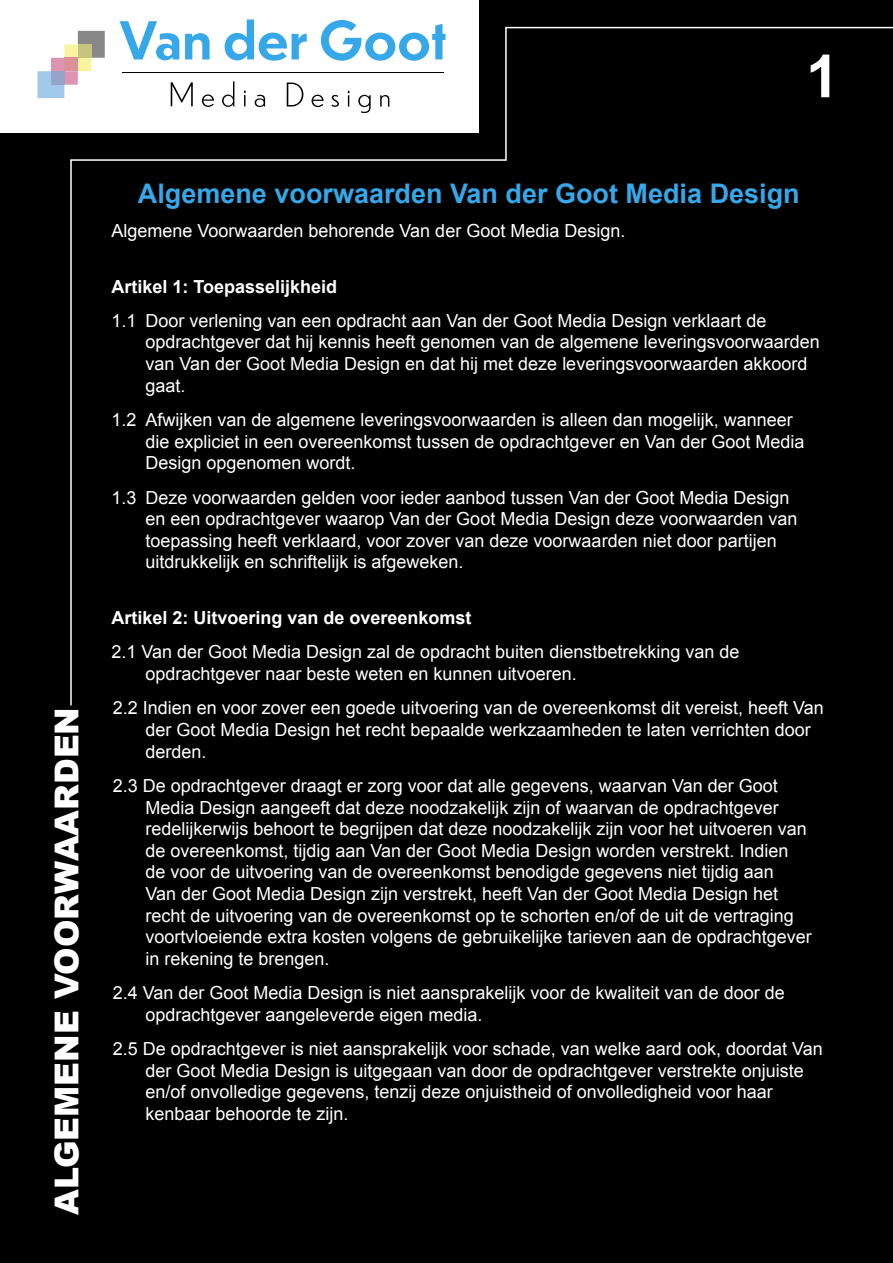
<style>
.page{position:relative;width:893px;height:1263px;background:#000}
.page>*{position:absolute;margin:0;border:0;box-sizing:border-box;transform-origin:0 0}
.t1{font:700 59.4px "Arial";color:#fff}
.t2{font:900 33px "Arial";color:#fff}
.t3{font:700 27px "Arial";color:#36a7e9}
.t4{font:18px/21.6px "Arial";color:#fff}
.t5{font:700 18px "Arial";color:#fff}
</style>
<div class="page">
<div style="left:0;top:0;width:478px;height:132px;background:#fff"></div>
<svg style="left:37px;top:44px;width:32px;height:54px"></svg>
<div style="left:51px;top:71px;width:13px;height:14px;background:#96a3cb"></div>
<svg style="left:120px;top:21px;width:37px;height:5px"></svg>
<svg style="left:246px;top:19px;width:8px;height:7px"></svg>
<svg style="left:327px;top:20px;width:116px;height:6px"></svg>
<svg style="left:69px;top:26px;width:824px;height:680px"></svg>
<h1 class="t1" style="left:806px;top:37px;width:35px">1</h1>
<h2 class="t2" style="left:43px;top:1215px;width:509px;rotate:-90deg">ALGEMENE VOORWAARDEN</h2>
<h3 class="t3" style="left:138px;top:175px;width:663px">Algemene voorwaarden Van der Goot Media Design</h3>
<p class="t4" style="left:111px;top:220px;width:515px">Algemene Voorwaarden behorende Van der Goot Media Design.</p>
<p class="t5" style="left:111px;top:274px;width:227px">Artikel 1: Toepasselijkheid</p>
<p class="t4" style="left:145px;top:310px;width:676px;text-indent:-34px">1.1 Door verlening van een opdracht aan Van der Goot Media Design verklaart de opdrachtgever dat hij kennis heeft genomen van de algemene leveringsvoorwaarden van Van der Goot Media Design en dat hij met deze leveringsvoorwaarden akkoord gaat.</p>
<p class="t4" style="left:145px;top:409px;width:661px;text-indent:-34px">1.2 Afwijken van de algemene leveringsvoorwaarden is alleen dan mogelijk, wanneer die expliciet in een overeenkomst tussen de opdrachtgever en Van der Goot Media<br>Design opgenomen wordt.</p>
<p class="t4" style="left:145px;top:487px;width:654px;text-indent:-34px">1.3 Deze voorwaarden gelden voor ieder aanbod tussen Van der Goot Media Design en een opdrachtgever waarop Van der Goot Media Design deze voorwaarden van toepassing heeft verklaard, voor zover van deze voorwaarden niet door partijen uitdrukkelijk en schriftelijk is afgeweken.</p>
<p class="t5" style="left:111px;top:606px;width:362px">Artikel 2: Uitvoering van de overeenkomst</p>
<p class="t4" style="left:145px;top:641px;width:595px;text-indent:-34px">2.1 Van der Goot Media Design zal de opdracht buiten dienstbetrekking van de opdrachtgever naar beste weten en kunnen uitvoeren.</p>
<p class="t4" style="left:145px;top:697px;width:680px;text-indent:-33px">2.2 Indien en voor zover een goede uitvoering van de overeenkomst dit vereist, heeft Van der Goot Media Design het recht bepaalde werkzaamheden te laten verrichten door derden.</p>
<p class="t4" style="left:145px;top:775px;width:668px;text-indent:-33px">2.3 De opdrachtgever draagt er zorg voor dat alle gegevens, waarvan Van der Goot Media Design aangeeft dat deze noodzakelijk zijn of waarvan de opdrachtgever redelijkerwijs behoort te begrijpen dat deze noodzakelijk zijn voor het uitvoeren van de overeenkomst, tijdig aan Van der Goot Media Design worden verstrekt. Indien de voor de uitvoering van de overeenkomst benodigde gegevens niet tijdig aan<br>Van der Goot Media Design zijn verstrekt, heeft Van der Goot Media Design het recht de uitvoering van de overeenkomst op te schorten en/of de uit de vertraging voortvloeiende extra kosten volgens de gebruikelijke tarieven aan de opdrachtgever in rekening te brengen.</p>
<p class="t4" style="left:145px;top:982px;width:641px;text-indent:-33px">2.4 Van der Goot Media Design is niet aansprakelijk voor de kwaliteit van de door de opdrachtgever aangeleverde eigen media.</p>
<p class="t4" style="left:145px;top:1038px;width:679px;text-indent:-33px">2.5 De opdrachtgever is niet aansprakelijk voor schade, van welke aard ook, doordat Van der Goot Media Design is uitgegaan van door de opdrachtgever verstrekte onjuiste en/of onvolledige gegevens, tenzij deze onjuistheid of onvolledigheid voor haar kenbaar behoorde te zijn.</p>
</div>
